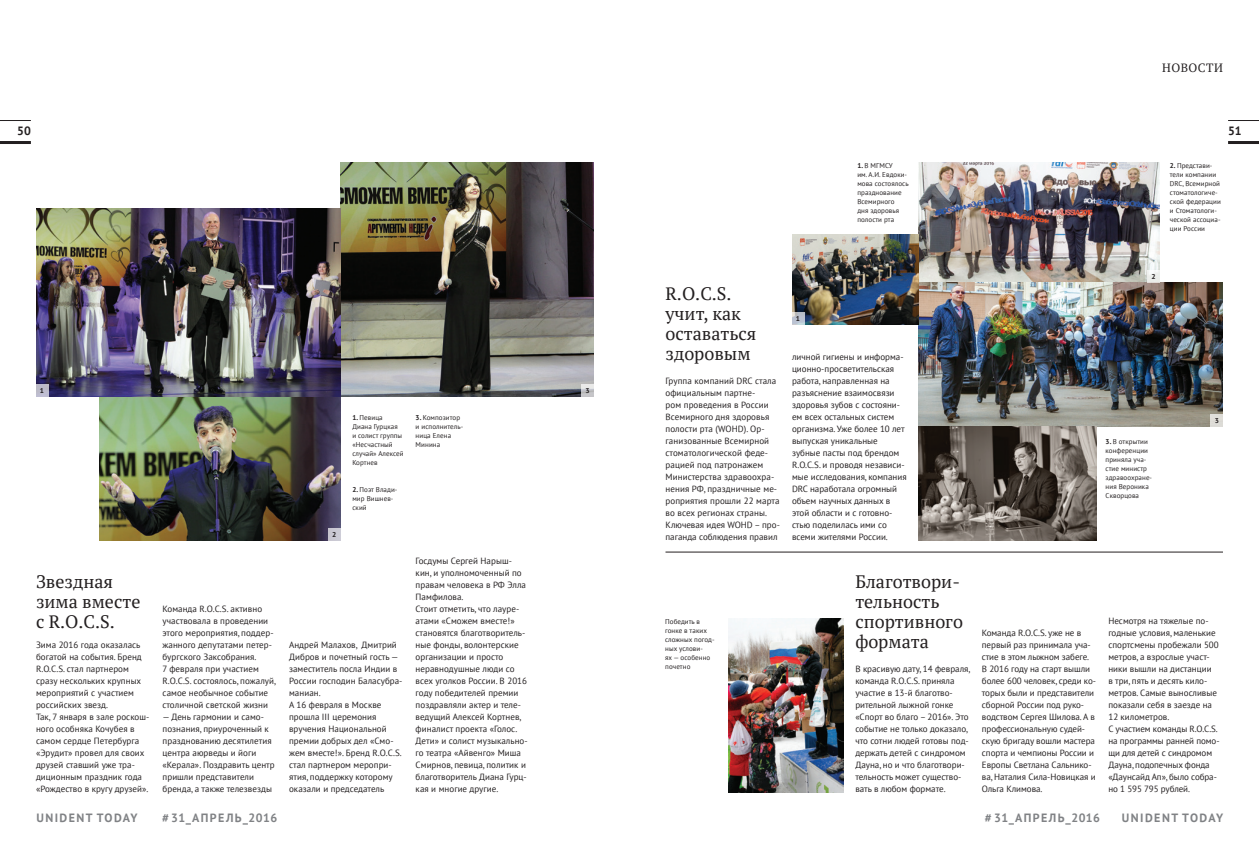
<style>
.page{position:relative;width:1259px;height:842px;background:#fff}
.page>*{position:absolute;margin:0;border:0;box-sizing:border-box;transform-origin:0 0}
.t1{font:18px/20px "PT Serif";color:#231f20}
.UD-Today_txt{font:700 12px "PT Sans";letter-spacing:.12em;color:#808285}
.UD-Today_txt-2{font:12px "PT Serif";letter-spacing:.04em;color:#231f20}
.UD-Today_txt-3{font:700 12px "PT Sans";color:#231f20}
.UD-Today_txt-4{font:9px/12px "PT Sans";color:#231f20}
.UD-Today_txt-5{font:7px/9px "PT Sans";letter-spacing:.01em;color:#231f20}
.UD-Today_txt-6{font:700 7px "PT Sans";color:#231f20;scale:1.06 1}
.s1{font-weight:700}
</style>
<div class="page">
<hr style="left:1228px;top:141px;width:31px;height:3px;background:#231f20">
<hr style="left:0;top:141px;width:31px;height:3px;background:#231f20">
<hr style="left:1228px;top:120px;width:31px;height:1px;background:#231f20">
<hr style="left:0;top:120px;width:31px;height:1px;background:#231f20">
<img style="left:918px;top:162px;width:241px;height:120px">
<img style="left:918px;top:282px;width:305px;height:144px">
<img style="left:918px;top:426px;width:178px;height:114px">
<img style="left:792px;top:234px;width:126px;height:90px">
<hr style="left:665px;top:552px;width:558px;height:1px;background:#231f20">
<svg style="left:792px;top:312px;width:12px;height:12px"></svg>
<svg style="left:1147px;top:270px;width:12px;height:12px"></svg>
<div style="left:1211px;top:414px;width:12px;height:12px;background:#deddd8"></div>
<img style="left:729px;top:618px;width:114px;height:174px">
<img style="left:340px;top:162px;width:253px;height:234px">
<img style="left:99px;top:396px;width:241px;height:144px">
<img style="left:36px;top:208px;width:304px;height:188px">
<div style="left:36px;top:384px;width:12px;height:12px;background:#bdbccb"></div>
<div style="left:328px;top:528px;width:12px;height:12px;background:#cac8d2"></div>
<svg style="left:581px;top:384px;width:12px;height:12px"></svg>
<p class="UD-Today_txt-2" style="left:1162px;top:60px;width:62px">НОВОСТИ</p>
<p class="UD-Today_txt-3" style="left:17px;top:123px;width:15px">50</p>
<p class="UD-Today_txt-3" style="left:1228px;top:123px;width:15px">51</p>
<p class="UD-Today_txt-6" style="left:40px;top:386px;width:5px">1</p>
<p class="t1" style="left:36px;top:571px;width:106px">Звездная зима вместе с R.O.C.S.</p>
<p class="UD-Today_txt-4" style="left:36px;top:639px;width:107px">Зима 2016 года оказалась богатой на события. Бренд<br>R.O.C.S. стал партнером сразу нескольких крупных мероприятий с участием российских звезд.</p>
<p class="UD-Today_txt-4" style="left:36px;top:711px;width:115px">Так, 7 января в зале роскош&shy;ного особняка Кочубея в самом сердце Петербурга «Эрудит» провел для своих друзей ставший уже тра&shy;диционным праздник года «Рождество в кругу друзей».</p>
<p class="UD-Today_txt-4" style="left:163px;top:603px;width:112px">Команда R.O.C.S. активно участвовала в проведении этого мероприятия, поддер&shy;жанного депутатами петер&shy;бургского Заксобрания.</p>
<p class="UD-Today_txt-4" style="left:163px;top:663px;width:115px">7 февраля при участием<br>R.O.C.S. состоялось, пожалуй, самое необычное событие столичной светской жизни</p>
<p class="UD-Today_txt-4" style="left:163px;top:711px;width:114px">— День гармонии и само&shy;познания, приуроченный к празднованию десятилетия центра аюрведы и йоги «Керала». Поздравить центр пришли представители бренда, а также телезвезды</p>
<p class="UD-Today_txt-6" style="left:332px;top:530px;width:5px">2</p>
<p class="UD-Today_txt-5" style="left:352px;top:413px;width:53px"><span class="s1">1.</span> Певица<br>Диана Гурцкая<br>и солист группы «Несчастный случай» Алексей<br>Кортнев</p>
<p class="UD-Today_txt-5" style="left:352px;top:485px;width:47px"><span class="s1">2.</span> Поэт Влади&shy;мир Вишнев&shy;ский</p>
<p class="UD-Today_txt-4" style="left:289px;top:639px;width:115px">Андрей Малахов, Дмитрий<br>Дибров и почетный гость — заместитель посла Индии в<br>России господин Баласубра&shy;маниан.</p>
<p class="UD-Today_txt-4" style="left:289px;top:699px;width:114px">А 16 февраля в Москве прошла III церемония вручения Национальной премии добрых дел «Смо&shy;жем вместе!». Бренд R.O.C.S. стал партнером меропри&shy;ятия, поддержку которому оказали и председатель</p>
<p class="UD-Today_txt-5" style="left:416px;top:413px;width:49px"><span class="s1">3.</span> Композитор и исполнитель&shy;ница Елена<br>Минина</p>
<p class="UD-Today_txt-4" style="left:416px;top:555px;width:112px">Госдумы Сергей Нарыш&shy;кин, и уполномоченный по правам человека в РФ Элла<br>Памфилова.</p>
<p class="UD-Today_txt-4" style="left:416px;top:603px;width:113px">Стоит отметить, что лауре&shy;атами «Сможем вместе!» становятся благотворитель&shy;ные фонды, волонтерские организации и просто неравнодушные люди со всех уголков России. В 2016 году победителей премии поздравляли актер и теле&shy;ведущий Алексей Кортнев, финалист проекта «Голос.<br>Дети» и солист музыкально&shy;го театра «Айвенго» Миша<br>Смирнов, певица, политик и благотворитель Диана Гурц&shy;кая и многие другие.</p>
<p class="UD-Today_txt-6" style="left:585px;top:386px;width:5px">3</p>
<p class="UD-Today_txt-5" style="left:857px;top:161px;width:53px"><span class="s1">1.</span> В МГМСУ<br>им. А.И. Евдоки&shy;мова состоялось празднование<br>Всемирного<br>дня здоровья полости рта</p>
<p class="UD-Today_txt-5" style="left:1169px;top:161px;width:53px"><span class="s1">2.</span> Представи&shy;тели компании<br>DRC, Всемирной стоматологиче&shy;ской федерации и Стоматологи&shy;ческой ассоциа&shy;ции России</p>
<p class="t1" style="left:665px;top:283px;width:92px">R.O.C.S. учит, как оставаться здоровым</p>
<p class="UD-Today_txt-4" style="left:665px;top:375px;width:116px">Группа компаний DRC стала официальным партне-<br>ром проведения в России<br>Всемирного дня здоровья полости рта (WOHD). Ор&shy;ганизованные Всемирной стоматологической феде&shy;рацией под патронажем<br>Министерства здравоохра&shy;нения РФ, праздничные ме&shy;роприятия прошли 22 марта во всех регионах страны.</p>
<p class="UD-Today_txt-4" style="left:665px;top:519px;width:116px">Ключевая идея WOHD – про&shy;паганда соблюдения правил</p>
<p class="UD-Today_txt-6" style="left:796px;top:314px;width:5px">1</p>
<p class="UD-Today_txt-4" style="left:792px;top:351px;width:116px">личной гигиены и информа&shy;ционно-просветительская работа, направленная на разъяснение взаимосвязи здоровья зубов с состояни&shy;ем всех остальных систем организма. Уже более 10 лет выпуская уникальные зубные пасты под брендом<br>R.O.C.S. и проводя независи&shy;мые исследования, компания<br>DRC наработала огромный объем научных данных в этой области и с готовно&shy;стью поделилась ими со всеми жителями России.</p>
<p class="UD-Today_txt-6" style="left:1151px;top:272px;width:5px">2</p>
<p class="UD-Today_txt-5" style="left:1105px;top:437px;width:48px"><span class="s1">3.</span> В открытии конференции приняла уча&shy;стие министр здравоохране&shy;ния Вероника<br>Скворцова</p>
<p class="UD-Today_txt-6" style="left:1214px;top:416px;width:5px">3</p>
<p class="UD-Today_txt-5" style="left:665px;top:617px;width:51px">Победить в гонке в таких сложных погод&shy;ных услови-<br>ях — особенно почетно</p>
<p class="t1" style="left:855px;top:571px;width:109px">Благотвори&shy;тельность спортивного формата</p>
<p class="UD-Today_txt-4" style="left:855px;top:663px;width:116px">В красивую дату, 14 февраля, команда R.O.С.S. приняла участие в 13-й благотво&shy;рительной лыжной гонке «Спорт во благо – 2016». Это событие не только доказало, что сотни людей готовы под&shy;держать детей с синдромом<br>Дауна, но и что благотвори&shy;тельность может существо&shy;вать в любом формате.</p>
<p class="UD-Today_txt-4" style="left:982px;top:627px;width:116px">Команда R.O.С.S. уже не в первый раз принимала уча&shy;стие в этом лыжном забеге.<br>В 2016 году на старт вышли более 600 человек, среди ко&shy;торых были и представители сборной России под руко&shy;водством Сергея Шилова. А в профессиональную судей&shy;скую бригаду вошли мастера спорта и чемпионы России и<br>Европы Светлана Сальнико&shy;ва, Наталия Сила-Новицкая и<br>Ольга Климова.</p>
<p class="UD-Today_txt-4" style="left:1108px;top:615px;width:112px">Несмотря на тяжелые по&shy;годные условия, маленькие спортсмены пробежали 500 метров, а взрослые участ&shy;ники вышли на дистанции<br>в три, пять и десять кило&shy;метров. Самые выносливые показали себя в заезде на<br>12 километров.</p>
<p class="UD-Today_txt-4" style="left:1108px;top:723px;width:113px">C участием команды R.O.С.S. на программы ранней помо&shy;щи для детей с синдромом<br>Дауна, подопечных фонда «Даунсайд Ап», было собра&shy;но 1 595 795 рублей.</p>
<p class="UD-Today_txt" style="left:162px;top:810px;width:117px"># 31_АПРЕЛЬ_2016</p>
<p class="UD-Today_txt" style="left:985px;top:810px;width:117px"># 31_АПРЕЛЬ_2016</p>
<p class="UD-Today_txt" style="left:36px;top:810px;width:103px">UNIDENT TODAY</p>
<p class="UD-Today_txt" style="left:1122px;top:810px;width:103px">UNIDENT TODAY</p>
</div>
